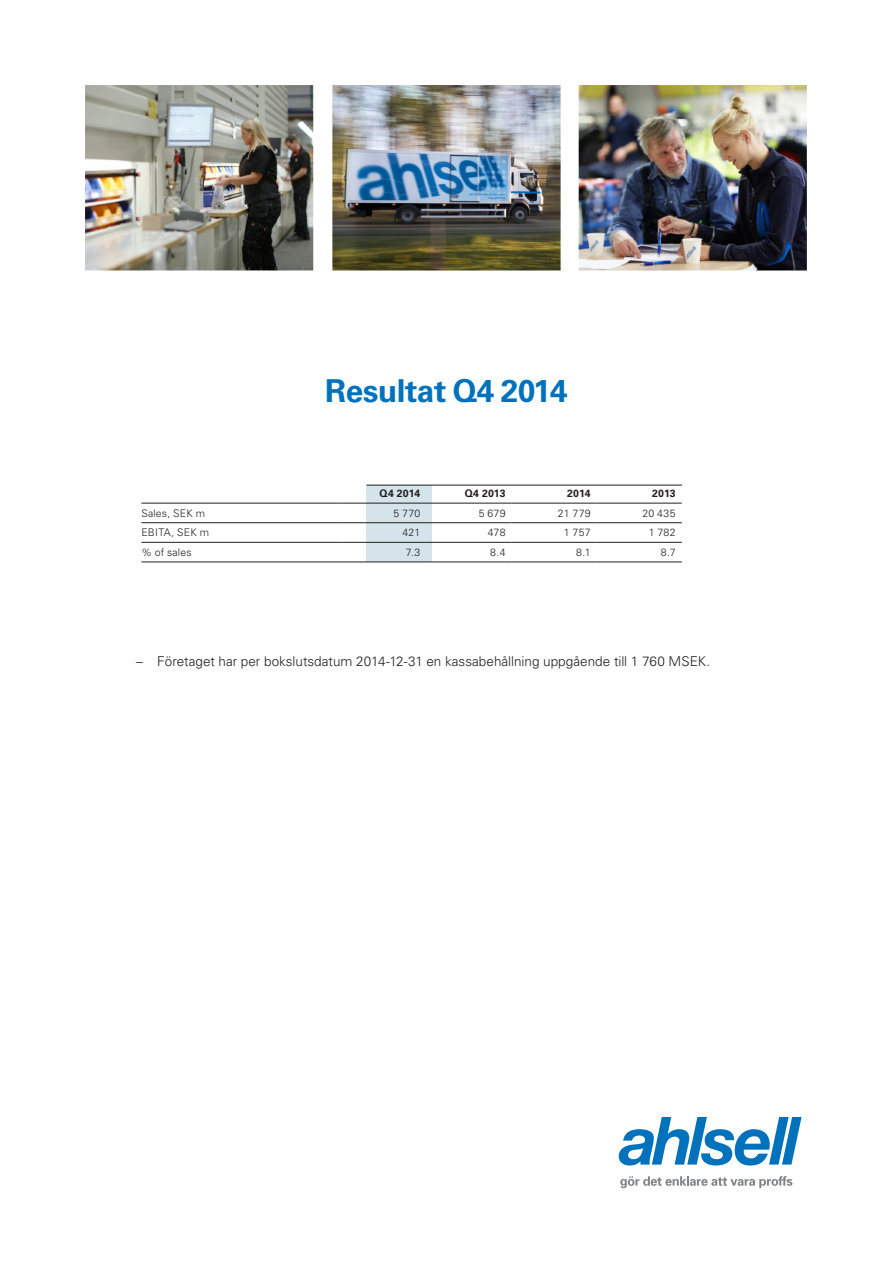
<style>
.page{position:relative;width:893px;height:1263px;background:#fff}
.page>*{position:absolute;margin:0;border:0;box-sizing:border-box;transform-origin:0 0}
.Rubrik_kapitel{font:700 31.5px "Univers LT Std";letter-spacing:-.015em;color:#0072bc}
.bröd_gar{font:300 13.5px "Univers LT Std";color:#231f20}
.t1{font:300 10.5px "Univers LT Std";letter-spacing:.015em;color:#231f20}
.t2{font:700 10.5px "Univers LT Std";color:#231f20}
</style>
<div class="page">
<div style="left:366px;top:485px;width:66px;height:77px;background:#d5e3ea"></div>
<img style="left:85px;top:85px;width:228px;height:185px">
<img style="left:332px;top:85px;width:229px;height:185px">
<hr style="left:141px;top:522px;width:200px;height:1px;background:#231f20">
<hr style="left:341px;top:522px;width:85px;height:1px;background:#231f20">
<hr style="left:426px;top:522px;width:86px;height:1px;background:#231f20">
<hr style="left:512px;top:522px;width:85px;height:1px;background:#231f20">
<hr style="left:597px;top:522px;width:85px;height:1px;background:#231f20">
<hr style="left:141px;top:542px;width:200px;height:1px;background:#231f20">
<hr style="left:341px;top:542px;width:85px;height:1px;background:#231f20">
<hr style="left:426px;top:542px;width:86px;height:1px;background:#231f20">
<hr style="left:512px;top:542px;width:85px;height:1px;background:#231f20">
<hr style="left:597px;top:542px;width:85px;height:1px;background:#231f20">
<hr style="left:141px;top:562px;width:200px;height:1px;background:#231f20">
<hr style="left:341px;top:562px;width:85px;height:1px;background:#231f20">
<hr style="left:426px;top:562px;width:86px;height:1px;background:#231f20">
<hr style="left:512px;top:562px;width:85px;height:1px;background:#231f20">
<hr style="left:597px;top:562px;width:85px;height:1px;background:#231f20">
<hr style="left:141px;top:503px;width:200px;height:1px;background:#231f20">
<hr style="left:341px;top:503px;width:85px;height:1px;background:#231f20">
<hr style="left:426px;top:503px;width:86px;height:1px;background:#231f20">
<hr style="left:512px;top:503px;width:85px;height:1px;background:#231f20">
<hr style="left:597px;top:503px;width:85px;height:1px;background:#231f20">
<img style="left:579px;top:85px;width:228px;height:185px">
<hr style="left:366px;top:485px;width:346px;height:1px;background:#231f20">
<svg style="left:619px;top:1117px;width:182px;height:48px"></svg>
<svg style="left:620px;top:1176px;width:172px;height:12px"></svg>
<div style="left:682px;top:471px;width:90px;height:112px;background:#fff"></div>
<p class="Rubrik_kapitel" style="left:325px;top:372px;width:244px">Resultat Q4 2014</p>
<p class="t2" style="left:380px;top:487px;width:42px">Q4 2014</p>
<p class="t2" style="left:465px;top:487px;width:42px">Q4 2013</p>
<p class="t2" style="left:567px;top:487px;width:25px">2014</p>
<p class="t2" style="left:652px;top:487px;width:25px">2013</p>
<p class="t1" style="left:141px;top:507px;width:65px">Sales, SEK m</p>
<p class="t1" style="left:394px;top:507px;width:28px">5 770</p>
<p class="t1" style="left:479px;top:507px;width:28px">5 679</p>
<p class="t1" style="left:558px;top:507px;width:34px">21 779</p>
<p class="t1" style="left:642px;top:507px;width:35px">20 435</p>
<p class="t1" style="left:141px;top:526px;width:69px">EBITA, SEK m</p>
<p class="t1" style="left:403px;top:526px;width:19px">421</p>
<p class="t1" style="left:488px;top:526px;width:19px">478</p>
<p class="t1" style="left:564px;top:526px;width:28px">1 757</p>
<p class="t1" style="left:649px;top:526px;width:28px">1 782</p>
<p class="t1" style="left:141px;top:546px;width:52px">% of sales</p>
<p class="t1" style="left:406px;top:546px;width:16px">7.3</p>
<p class="t1" style="left:490px;top:546px;width:17px">8.4</p>
<p class="t1" style="left:576px;top:546px;width:16px">8.1</p>
<p class="t1" style="left:661px;top:546px;width:16px">8.7</p>
<p class="bröd_gar" style="left:136px;top:653px;width:575px">– Företaget har per bokslutsdatum 2014-12-31 en kassabehållning uppgående till 1 760 MSEK.</p>
</div>
